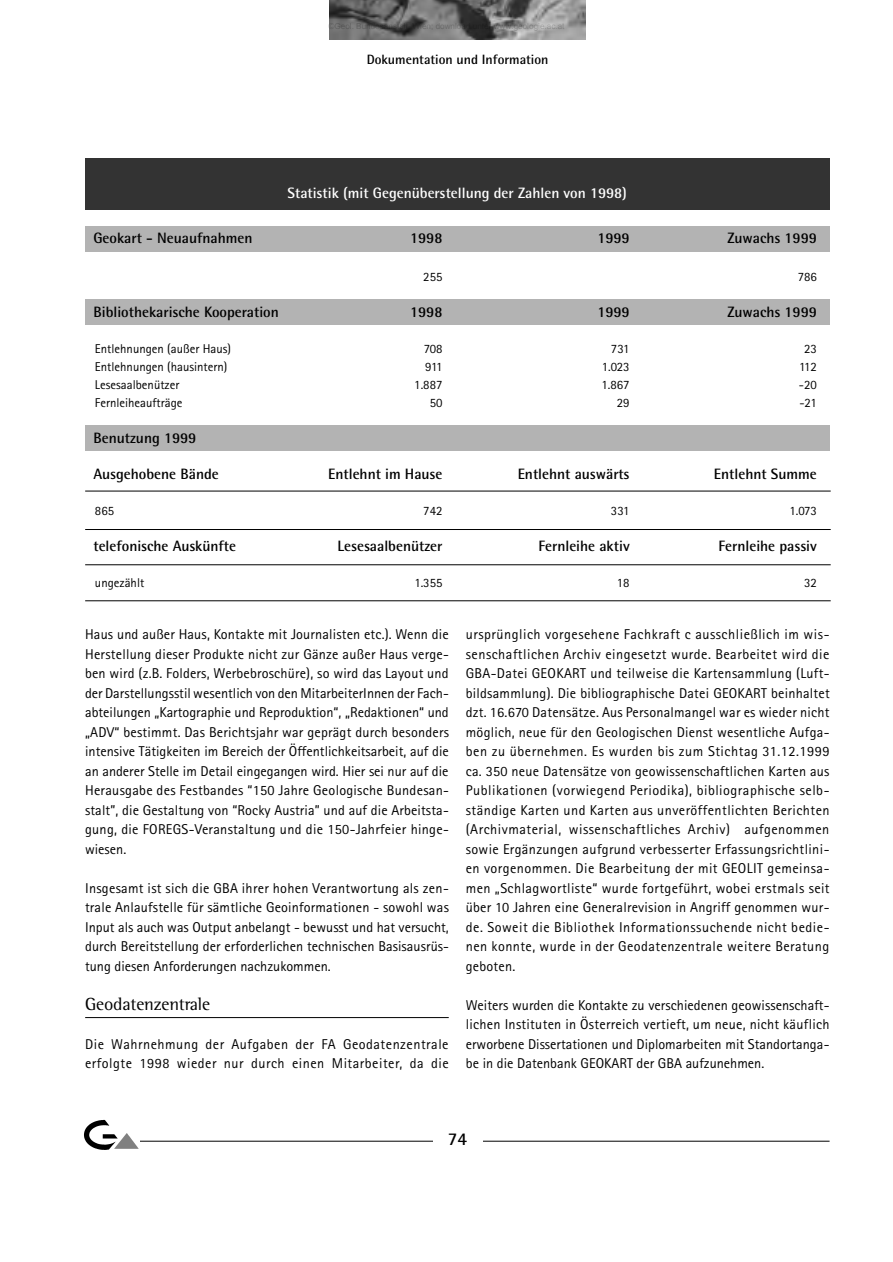
<style>
.page{position:relative;width:893px;height:1262px;background:#fff}
.page>*{position:absolute;margin:0;border:0;box-sizing:border-box;transform-origin:0 0}
.t1{font:18px "Rotis Semi Serif";letter-spacing:-.01em;color:#000}
.t2{font:700 18px "Rotis Sans Serif";color:#000}
.t3{font:700 15px "Rotis Semi Sans";color:#000}
.t4{font:700 15px "Rotis Semi Sans";color:#fff}
.t5{font:14.25px/19.5px "Rotis Sans Serif";letter-spacing:.02em;color:#000;text-align:justify}
.t6{font:700 13.5px "Rotis Semi Sans";color:#000}
.t7{font:12.75px "Rotis Sans Serif";color:#000}
</style>
<div class="page">
<hr style="left:85px;top:1140px;width:744px;height:1px;background:#000">
<div style="left:433px;top:1131px;width:49px;height:40px;background:#fff"></div>
<img style="left:84px;top:1119px;width:26px;height:31px">
<img style="left:109px;top:1129px;width:30px;height:21px">
<hr style="left:85px;top:1017px;width:363px;height:1px;background:#000">
<img style="left:330px;top:0;width:255px;height:40px">
<div style="left:85px;top:425px;width:744px;height:25px;background:#b3b3b3"></div>
<div style="left:85px;top:299px;width:744px;height:26px;background:#b3b3b3"></div>
<div style="left:85px;top:226px;width:744px;height:25px;background:#b3b3b3"></div>
<div style="left:85px;top:158px;width:744px;height:51px;background:#333"></div>
<hr style="left:85px;top:529px;width:745px;height:1px;background:#000">
<hr style="left:85px;top:564px;width:745px;height:1px;background:#000">
<hr style="left:85px;top:600px;width:745px;height:1px;background:#000">
<hr style="left:85px;top:491px;width:745px;height:1px;background:#000">
<p class="t6" style="left:366px;top:54px;width:183px">Dokumentation und Information</p>
<p class="t4" style="left:287px;top:188px;width:341px">Statistik (mit Gegenüberstellung der Zahlen von 1998)</p>
<p class="t3" style="left:93px;top:233px;width:161px">Geokart - Neuaufnahmen</p>
<p class="t3" style="left:410px;top:233px;width:34px">1998</p>
<p class="t3" style="left:597px;top:233px;width:34px">1999</p>
<p class="t3" style="left:727px;top:233px;width:91px">Zuwachs 1999</p>
<p class="t7" style="left:423px;top:272px;width:21px">255</p>
<p class="t7" style="left:797px;top:272px;width:21px">786</p>
<p class="t3" style="left:93px;top:306px;width:187px">Bibliothekarische Kooperation</p>
<p class="t3" style="left:410px;top:306px;width:34px">1998</p>
<p class="t3" style="left:597px;top:306px;width:34px">1999</p>
<p class="t3" style="left:727px;top:306px;width:91px">Zuwachs 1999</p>
<p class="t7" style="left:95px;top:344px;width:137px">Entlehnungen (außer Haus)</p>
<p class="t7" style="left:424px;top:344px;width:20px">708</p>
<p class="t7" style="left:611px;top:344px;width:20px">731</p>
<p class="t7" style="left:804px;top:344px;width:14px">23</p>
<p class="t7" style="left:95px;top:362px;width:134px">Entlehnungen (hausintern)</p>
<p class="t7" style="left:425px;top:362px;width:19px">911</p>
<p class="t7" style="left:601px;top:362px;width:29px">1.023</p>
<p class="t7" style="left:799px;top:362px;width:19px">112</p>
<p class="t7" style="left:95px;top:380px;width:86px">Lesesaalbenützer</p>
<p class="t7" style="left:414px;top:380px;width:30px">1.887</p>
<p class="t7" style="left:601px;top:380px;width:30px">1.867</p>
<p class="t7" style="left:798px;top:380px;width:19px">-20</p>
<p class="t7" style="left:95px;top:398px;width:89px">Fernleiheaufträge</p>
<p class="t7" style="left:429px;top:398px;width:14px">50</p>
<p class="t7" style="left:617px;top:398px;width:14px">29</p>
<p class="t7" style="left:799px;top:398px;width:19px">-21</p>
<p class="t3" style="left:93px;top:432px;width:104px">Benutzung 1999</p>
<p class="t3" style="left:93px;top:468px;width:127px">Ausgehobene Bände</p>
<p class="t3" style="left:328px;top:468px;width:116px">Entlehnt im Hause</p>
<p class="t3" style="left:517px;top:468px;width:113px">Entlehnt auswärts</p>
<p class="t3" style="left:714px;top:468px;width:104px">Entlehnt Summe</p>
<p class="t7" style="left:95px;top:506px;width:21px">865</p>
<p class="t7" style="left:423px;top:506px;width:21px">742</p>
<p class="t7" style="left:611px;top:506px;width:20px">331</p>
<p class="t7" style="left:789px;top:506px;width:29px">1.073</p>
<p class="t3" style="left:93px;top:540px;width:144px">telefonische Auskünfte</p>
<p class="t3" style="left:337px;top:540px;width:106px">Lesesaalbenützer</p>
<p class="t3" style="left:538px;top:540px;width:93px">Fernleihe aktiv</p>
<p class="t3" style="left:718px;top:540px;width:100px">Fernleihe passiv</p>
<p class="t7" style="left:95px;top:578px;width:51px">ungezählt</p>
<p class="t7" style="left:414px;top:578px;width:30px">1.355</p>
<p class="t7" style="left:617px;top:578px;width:14px">18</p>
<p class="t7" style="left:804px;top:578px;width:14px">32</p>
<p class="t5" style="left:85px;top:626px;width:365px">Haus und außer Haus, Kontakte mit Journalisten etc.). Wenn die Herstellung dieser Produkte nicht zur Gänze außer Haus verge&shy;ben wird (z.B. Folders, Werbebroschüre), so wird das Layout und der Darstellungsstil wesentlich von den MitarbeiterInnen der Fach&shy;abteilungen „Kartographie und Reproduktion“, „Redaktionen“ und „ADV“ bestimmt. Das Berichtsjahr war geprägt durch besonders intensive Tätigkeiten im Bereich der Öffentlichkeitsarbeit, auf die an anderer Stelle im Detail eingegangen wird. Hier sei nur auf die Herausgabe des Festbandes “150 Jahre Geologische Bundesan&shy;stalt”, die Gestaltung von “Rocky Austria” und auf die Arbeitsta&shy;gung, die FOREGS-Veranstaltung und die 150-Jahrfeier hinge&shy;wiesen.</p>
<p class="t5" style="left:85px;top:879px;width:365px">Insgesamt ist sich die GBA ihrer hohen Verantwortung als zen&shy;trale Anlaufstelle für sämtliche Geoinformationen - sowohl was Input als auch was Output anbelangt - bewusst und hat versucht, durch Bereitstellung der erforderlichen technischen Basisausrüs&shy;tung diesen Anforderungen nachzukommen.</p>
<p class="t1" style="left:85px;top:997px;width:127px">Geodatenzentrale</p>
<p class="t5" style="left:85px;top:1035px;width:365px">Die Wahrnehmung der Aufgaben der FA Geodatenzentrale erfolgte 1998 wieder nur durch einen Mitarbeiter, da die</p>
<p class="t5" style="left:466px;top:626px;width:365px">ursprünglich vorgesehene Fachkraft c ausschließlich im wis&shy;senschaftlichen Archiv eingesetzt wurde. Bearbeitet wird die GBA-Datei GEOKART und teilweise die Kartensammlung (Luft&shy;bildsammlung). Die bibliographische Datei GEOKART beinhaltet dzt. 16.670 Datensätze. Aus Personalmangel war es wieder nicht möglich, neue für den Geologischen Dienst wesentliche Aufga&shy;ben zu übernehmen. Es wurden bis zum Stichtag 31.12.1999 ca. 350 neue Datensätze von geowissenschaftlichen Karten aus Publikationen (vorwiegend Periodika), bibliographische selb&shy;ständige Karten und Karten aus unveröffentlichten Berichten (Archivmaterial, wissenschaftliches Archiv) aufgenommen sowie Ergänzungen aufgrund verbesserter Erfassungsrichtlini&shy;en vorgenommen. Die Bearbeitung der mit GEOLIT gemeinsa&shy;men „Schlagwortliste“ wurde fortgeführt, wobei erstmals seit über 10 Jahren eine Generalrevision in Angriff genommen wur&shy;de. Soweit die Bibliothek Informationssuchende nicht bedie&shy;nen konnte, wurde in der Geodatenzentrale weitere Beratung geboten.</p>
<p class="t5" style="left:466px;top:996px;width:365px">Weiters wurden die Kontakte zu verschiedenen geowissenschaft&shy;lichen Instituten in Österreich vertieft, um neue, nicht käuflich erworbene Dissertationen und Diplomarbeiten mit Standortanga&shy;be in die Datenbank GEOKART der GBA aufzunehmen.</p>
<p class="t2" style="left:448px;top:1133px;width:21px">74</p>
</div>
